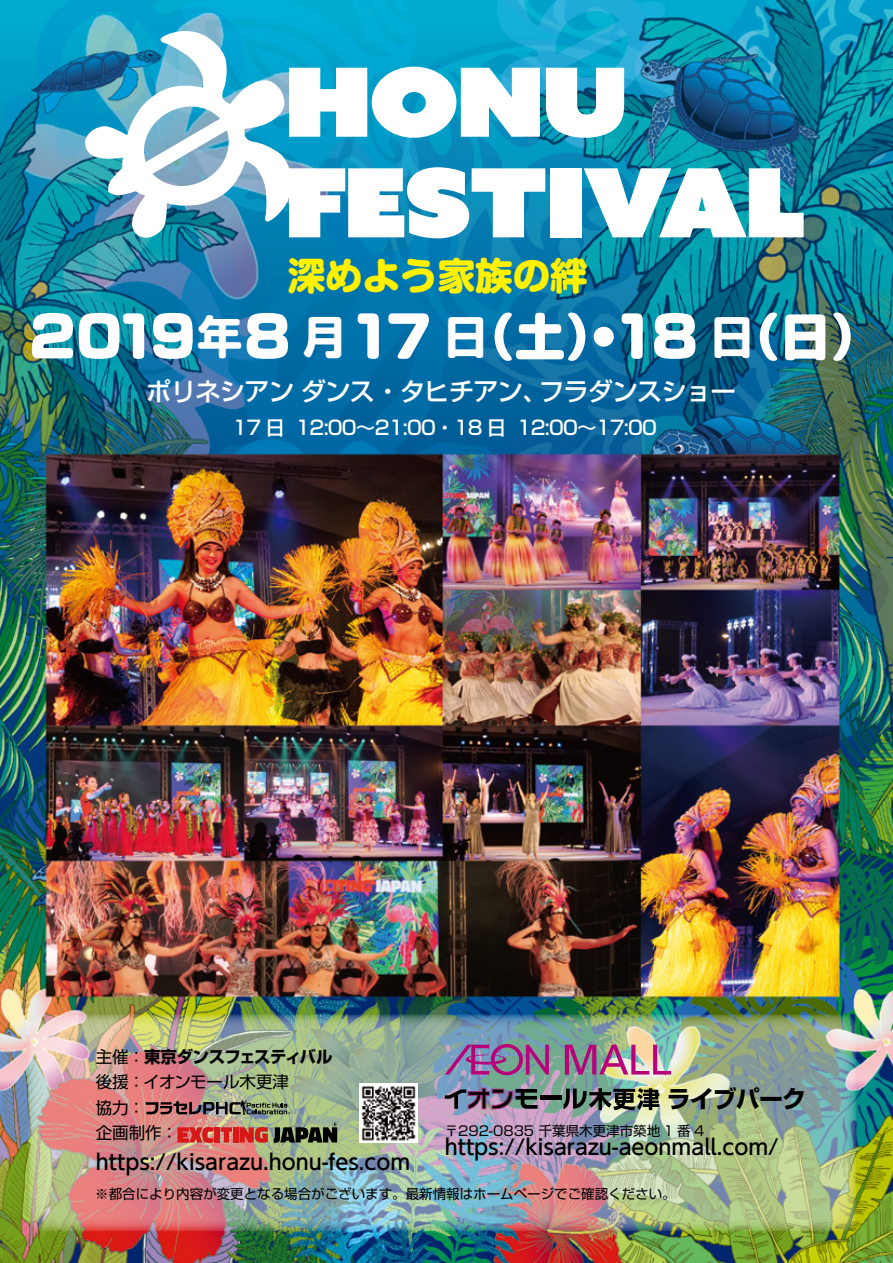
<style>
.page{position:relative;width:893px;height:1263px;background:#fff}
.page>*{position:absolute;margin:0;border:0;box-sizing:border-box;transform-origin:0 0}
.t1{font:95.4px/100.6px "Azo Sans Uber";letter-spacing:-.03em;color:#fff;scale:1.1 1}
.t2{font:900 57.15px "Soft Go Std";letter-spacing:-.16em;color:#fff}
.t3{font:800 37.5px "Shin M Go Pro";color:#fff100}
.t4{font:500 25.5px "Shin Go Pro";letter-spacing:-.04em;color:#fff}
.t5{font:700 24px "Shin Go Pro";letter-spacing:-.04em;color:#000}
.t6{font:500 21px "MO Clear Tone SG";color:#000}
.t7{font:500 19.5px "Shin Go Pro";letter-spacing:-.04em;color:#fff}
.t8{font:16.5px/25.5px "Shin Go Pro";color:#000}
.t9{font:13.5px "Shin Go Pro";color:#000}
.s1{font-weight:700;font-size:45.3px}
.s2{font-size:49.95px}
.s3{font-weight:700}
</style>
<div class="page">
<img style="left:0;top:0;width:893px;height:1263px">
<svg style="left:85px;top:30px;width:209px;height:208px"></svg>
<img style="left:28px;top:1014px;width:829px;height:217px;border-radius:12px">
<img style="left:359px;top:1084px;width:59px;height:58px">
<hr style="left:540px;top:1096px;width:22px;height:4px;background:#000">
<svg style="left:445px;top:1088px;width:93px;height:22px;background:#686277"></svg>
<svg style="left:564px;top:1088px;width:95px;height:22px;background:#565e51"></svg>
<svg style="left:565px;top:1045px;width:106px;height:29px;background:#ae819a"></svg>
<svg style="left:445px;top:1044px;width:104px;height:31px;background:#8d6b9a"></svg>
<svg style="left:177px;top:1127px;width:37px;height:16px"></svg>
<div style="left:215px;top:1127px;width:5px;height:15px;background:#d61818"></div>
<svg style="left:221px;top:1127px;width:11px;height:15px"></svg>
<div style="left:233px;top:1127px;width:5px;height:15px;background:#d61818"></div>
<svg style="left:240px;top:1127px;width:28px;height:16px"></svg>
<svg style="left:274px;top:1122px;width:63px;height:21px"></svg>
<img style="left:146px;top:1099px;width:145px;height:16px">
<h1 class="t1" style="left:284px;top:51px;width:477px">HONU<br>FESTIVAL</h1>
<h3 class="t3" style="left:288px;top:246px;width:302px">深めよう家族の絆</h3>
<h2 class="t2" style="left:29px;top:296px;width:852px">2019<span class="s1">年</span>8 <span class="s1">月</span>17 <span class="s1">日</span><span class="s2">（土）</span>・18 <span class="s1">日</span><span class="s2">（日）</span></h2>
<h3 class="t4" style="left:146px;top:370px;width:591px">ポリネシアン ダンス ・タヒチアン、フラダンスショー</h3>
<h3 class="t7" style="left:233px;top:412px;width:426px">17 日 12:00～21:00・18 日 12:00～17:00</h3>
<p class="t8" style="left:96px;top:1042px;width:238px">主催 ：<span class="s3">東京ダンスフェスティバル</span>後援 ：イオンモール木更津</p>
<p class="t8" style="left:96px;top:1118px;width:83px">企画制作 ：</p>
<h3 class="t6" style="left:96px;top:1147px;width:316px">https://kisarazu.honu-fes.com</h3>
<h3 class="t5" style="left:667px;top:1080px;width:141px">ライブパーク</h3>
<p class="t9" style="left:445px;top:1120px;width:261px">〒292-0835 千葉県木更津市築地 1 番 4</p>
<h3 class="t6" style="left:445px;top:1133px;width:336px">https://kisarazu-aeonmall.com/</h3>
<p class="t9" style="left:95px;top:1182px;width:582px">※都合により内容が変更となる場合がございます。最新情報はホームページでご確認ください。</p>
</div>
